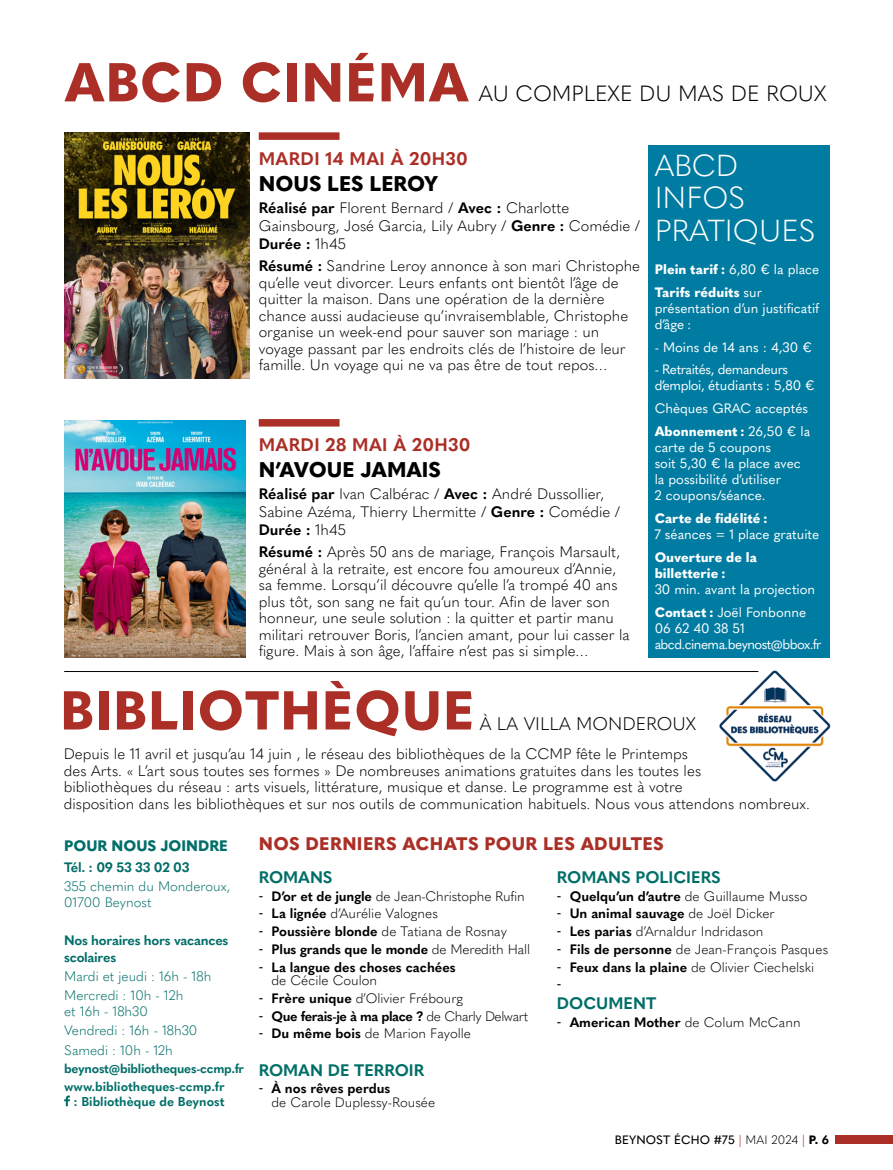
<style>
.page{position:relative;width:893px;height:1170px;background:#fff}
.page>*{position:absolute;margin:0;border:0;box-sizing:border-box;transform-origin:0 0}
.t1{font:800 54px "Quasimoda";letter-spacing:.02em;color:#ab2f26}
.t2{font:300 30px/32.2px "Quasimoda";color:#fff}
.t3{font:300 21.75px "Quasimoda";color:#000}
.t4{font:800 21px "Quasimoda";color:#000}
.t5{font:700 18px "Quasimoda";letter-spacing:.02em;color:#ab2f26}
.t6{font:800 18px "Quasimoda";letter-spacing:.02em;color:#ab2f26}
.t7{font:300 18px "Quasimoda";color:#000}
.t8{font:700 16.5px "Quasimoda";color:#006e68}
.t9{font:300 15px/16.5px "Quasimoda";color:#000}
.t10{font:800 15px "Quasimoda";color:#006e68}
.t11{font:300 13.5px/13.5px "Quasimoda";color:#000}
.t12{font:13.5px/16.2px "Quasimoda";color:#fff}
.t13{font:700 13.5px/13.5px "Quasimoda";color:#000}
.t14{font:300 13.5px/19.2px "Quasimoda";color:#006e68}
.t15{font:800 13.5px/22.5px "Quasimoda";color:#fff}
.t16{font:700 13.5px/16.2px "Quasimoda";letter-spacing:-.02em;color:#006e68}
.t17{font:13.5px/16.2px "Quasimoda";letter-spacing:-.03em;color:#fff}
.t18{font:13.5px/16.2px "Quasimoda";letter-spacing:-.04em;color:#fff}
.t19{font:700 13.5px "Quasimoda";letter-spacing:-.03em;color:#000}
.t20{font:condensed 13.5px "Helvetica LT Std";color:#000}
.t21{font:700 12.75px/18.3px "Quasimoda";letter-spacing:-.02em;color:#006e68}
.t22{font:700 12.75px "Quasimoda";color:#006e68}
.t23{font:500 12px "Quasimoda";letter-spacing:.01em;color:#000}
.s1{font-weight:700}
.s2{font-weight:400}
.s3{font-weight:800}
.s4{font-family:"Helvetica LT Std";font-weight:400;font-stretch:condensed}
.s5{font-weight:300}
.s6{font-weight:300;color:#ab2f26}
</style>
<div class="page">
<div style="left:835px;top:1135px;width:58px;height:8px;background:#ab2f26"></div>
<img style="left:65px;top:133px;width:184px;height:246px">
<img style="left:64px;top:420px;width:182px;height:237px">
<div style="left:259px;top:132px;width:81px;height:8px;background:#ab2f26"></div>
<div style="left:259px;top:419px;width:81px;height:7px;background:#ab2f26"></div>
<div style="left:648px;top:145px;width:182px;height:512px;background:#007ba1"></div>
<img style="left:719px;top:670px;width:112px;height:112px">
<svg style="left:64px;top:1095px;width:6px;height:11px"></svg>
<hr style="left:64px;top:671px;width:694px;height:1px;background:#000">
<h1 class="t1" style="left:65px;top:40px;width:405px">ABCD CINÉMA</h1>
<h3 class="t3" style="left:479px;top:76px;width:349px">AU COMPLEXE DU MAS DE ROUX</h3>
<p class="t5" style="left:259px;top:145px;width:211px">MARDI 14 MAI À 20H30</p>
<h3 class="t4" style="left:259px;top:167px;width:181px">NOUS LES LEROY</h3>
<p class="t9" style="left:259px;top:198px;width:383px;line-height:18px"><span class="s1">Réalisé par</span> Florent Bernard / <span class="s1">Avec :</span> Charlotte<br>Gainsbourg, José Garcia, Lily Aubry / <span class="s1">Genre :</span> Comédie /<br><span class="s1">Durée :</span> 1h45</p>
<p class="t9" style="left:259px;top:257px;width:383px"><span class="s1">Résumé :</span> Sandrine Leroy annonce à son mari Christophe qu’elle veut divorcer. Leurs enfants ont bientôt l’âge de quitter la maison. Dans une opération de la dernière chance aussi audacieuse qu’invraisemblable, Christophe organise un week-end pour sauver son mariage : un voyage passant par les endroits clés de l’histoire de leur famille. Un voyage qui ne va pas être de tout repos…</p>
<p class="t5" style="left:259px;top:430px;width:213px">MARDI 28 MAI À 20H30</p>
<h3 class="t4" style="left:259px;top:452px;width:184px">N’AVOUE JAMAIS</h3>
<p class="t9" style="left:259px;top:483px;width:363px;line-height:18px"><span class="s1">Réalisé par</span> Ivan Calbérac / <span class="s1">Avec :</span> André Dussollier,<br>Sabine Azéma, Thierry Lhermitte / <span class="s1">Genre :</span> Comédie /<br><span class="s1">Durée :</span> 1h45</p>
<p class="t9" style="left:259px;top:542px;width:373px"><span class="s1">Résumé :</span> Après 50 ans de mariage, François Marsault, général à la retraite, est encore fou amoureux d’Annie, sa femme. Lorsqu’il découvre qu’elle l’a trompé 40 ans plus tôt, son sang ne fait qu’un tour. Afin de laver son honneur, une seule solution : la quitter et partir manu militari retrouver Boris, l’ancien amant, pour lui casser la figure. Mais à son âge, l’affaire n’est pas si simple…</p>
<h2 class="t2" style="left:655px;top:147px;width:162px">ABCD<br>INFOS<br>PRATIQUES</h2>
<p class="t15" style="left:655px;top:257px;width:166px">Plein tarif : <span class="s2">6,80 € la place<br></span>Tarifs réduits <span class="s2">sur</span></p>
<p class="t12" style="left:655px;top:299px;width:166px">présentation d’un justificatif d’âge :</p>
<p class="t12" style="left:655px;top:338px;width:159px">- Moins de 14 ans : 4,30 €</p>
<p class="t17" style="left:655px;top:360px;width:162px">- Retraités, demandeurs d’emploi, étudiants : 5,80 €</p>
<p class="t12" style="left:655px;top:396px;width:157px;line-height:22.5px">Chèques GRAC acceptés<br><span class="s3">Abonnement :</span> 26,50 € la</p>
<p class="t12" style="left:655px;top:438px;width:148px">carte de 5 coupons<br>soit 5,30 € la place avec la possibilité d’utiliser<br>2 coupons/séance.</p>
<p class="t15" style="left:655px;top:506px;width:115px">Carte de fidélité :</p>
<p class="t12" style="left:655px;top:525px;width:166px">7 séances = 1 place gratuite</p>
<p class="t15" style="left:655px;top:548px;width:104px;line-height:16.2px">Ouverture de la billetterie :</p>
<p class="t12" style="left:655px;top:577px;width:162px;line-height:22.5px">30 min. avant la projection<br><span class="s3">Contact :</span> Joël Fonbonne</p>
<p class="t18" style="left:655px;top:619px;width:168px">06 62 40 38 51 abcd.cinema.beynost@bbox.fr</p>
<h1 class="t1" style="left:60px;top:668px;width:416px">BIBLIOTHÈQUE</h1>
<p class="t7" style="left:480px;top:709px;width:218px">À LA VILLA MONDEROUX</p>
<p class="t9" style="left:64px;top:744px;width:748px">Depuis le 11 avril et jusqu’au 14 juin , le réseau des bibliothèques de la CCMP fête le Printemps<br>des Arts. « L’art sous toutes ses formes » De nombreuses animations gratuites dans les toutes les<br>bibliothèques du réseau : arts visuels, littérature, musique et danse. Le programme est à votre<br>disposition dans les bibliothèques et sur nos outils de communication habituels. Nous vous attendons nombreux.</p>
<p class="t10" style="left:64px;top:834px;width:165px">POUR NOUS JOINDRE</p>
<p class="t16" style="left:64px;top:857px;width:127px">Tél. : 09 53 33 02 03</p>
<p class="t14" style="left:64px;top:877px;width:167px;line-height:16.2px">355 chemin du Monderoux,<br>01700 Beynost</p>
<p class="t16" style="left:64px;top:931px;width:166px">Nos horaires hors vacances scolaires</p>
<p class="t14" style="left:64px;top:965px;width:149px">Mardi et jeudi : 16h - 18h<br>Mercredi : 10h - 12h</p>
<p class="t14" style="left:64px;top:1000px;width:135px">et 16h - 18h30<br>Vendredi : 16h - 18h30<br>Samedi : 10h - 12h</p>
<p class="t21" style="left:64px;top:1057px;width:182px">beynost@bibliotheques-ccmp.fr www.bibliotheques-ccmp.fr</p>
<p class="t22" style="left:74px;top:1091px;width:152px">: Bibliothèque de Beynost</p>
<p class="t6" style="left:259px;top:829px;width:407px">NOS DERNIERS ACHATS POUR LES ADULTES</p>
<p class="t8" style="left:259px;top:864px;width:75px">ROMANS</p>
<p class="t11" style="left:259px;top:888px;width:268px"><span class="s4">-</span> <span class="s1">D’or et de jungle</span> de Jean-Christophe Rufin</p>
<p class="t11" style="left:259px;top:905px;width:181px"><span class="s4">-</span> <span class="s1">La lignée</span> d’Aurélie Valognes</p>
<p class="t11" style="left:259px;top:923px;width:250px"><span class="s4">-</span> <span class="s1">Poussière blonde</span> de Tatiana de Rosnay</p>
<p class="t13" style="left:259px;top:941px;width:273px"><span class="s4">-</span> Plus grands que le monde <span class="s5">de Meredith Hall</span></p>
<p class="t13" style="left:271px;top:959px;width:186px;text-indent:-13px"><span class="s4">-</span> La langue des choses cachées <span class="s5">de Cécile Coulon</span></p>
<p class="t11" style="left:259px;top:990px;width:206px"><span class="s4">-</span> <span class="s1">Frère unique</span> d’Olivier Frébourg</p>
<p class="t19" style="left:259px;top:1005px;width:271px"><span class="s4">-</span> Que ferais-je à ma place ? <span class="s5">de Charly Delwart</span></p>
<p class="t11" style="left:259px;top:1025px;width:214px"><span class="s4">-</span> <span class="s1">Du même bois</span> de Marion Fayolle</p>
<p class="t8" style="left:259px;top:1056px;width:167px">ROMAN DE TERROIR</p>
<p class="t11" style="left:271px;top:1080px;width:165px;text-indent:-13px"><span class="s4">-</span> <span class="s1">À nos rêves perdus<br></span>de Carole Duplessy-Rousée</p>
<p class="t8" style="left:557px;top:864px;width:165px">ROMANS POLICIERS</p>
<p class="t13" style="left:557px;top:888px;width:252px"><span class="s4">-</span> Quelqu’un d’autre <span class="s5">de Guillaume Musso</span></p>
<p class="t13" style="left:557px;top:905px;width:219px"><span class="s4">-</span> Un animal sauvage <span class="s5">de Joël Dicker</span></p>
<p class="t11" style="left:557px;top:923px;width:208px"><span class="s4">-</span> <span class="s1">Les parias</span> d’Arnaldur Indridason</p>
<p class="t11" style="left:557px;top:941px;width:273px"><span class="s4">-</span> <span class="s1">Fils de personne</span> de Jean-François Pasques</p>
<p class="t11" style="left:557px;top:959px;width:259px"><span class="s4">-</span> <span class="s1">Feux dans la plaine</span> de Olivier Ciechelski</p>
<p class="t20" style="left:557px;top:975px;width:6px">-</p>
<p class="t8" style="left:557px;top:990px;width:101px">DOCUMENT</p>
<p class="t13" style="left:557px;top:1014px;width:245px"><span class="s4">-</span> American Mother <span class="s5">de Colum McCann</span></p>
<p class="t23" style="left:615px;top:1130px;width:216px">BEYNOST ÉCHO #75 <span class="s6">|</span> <span class="s5">MAI 2024</span> <span class="s6">|</span> <span class="s3">P.</span> <span class="s1">6</span></p>
</div>
